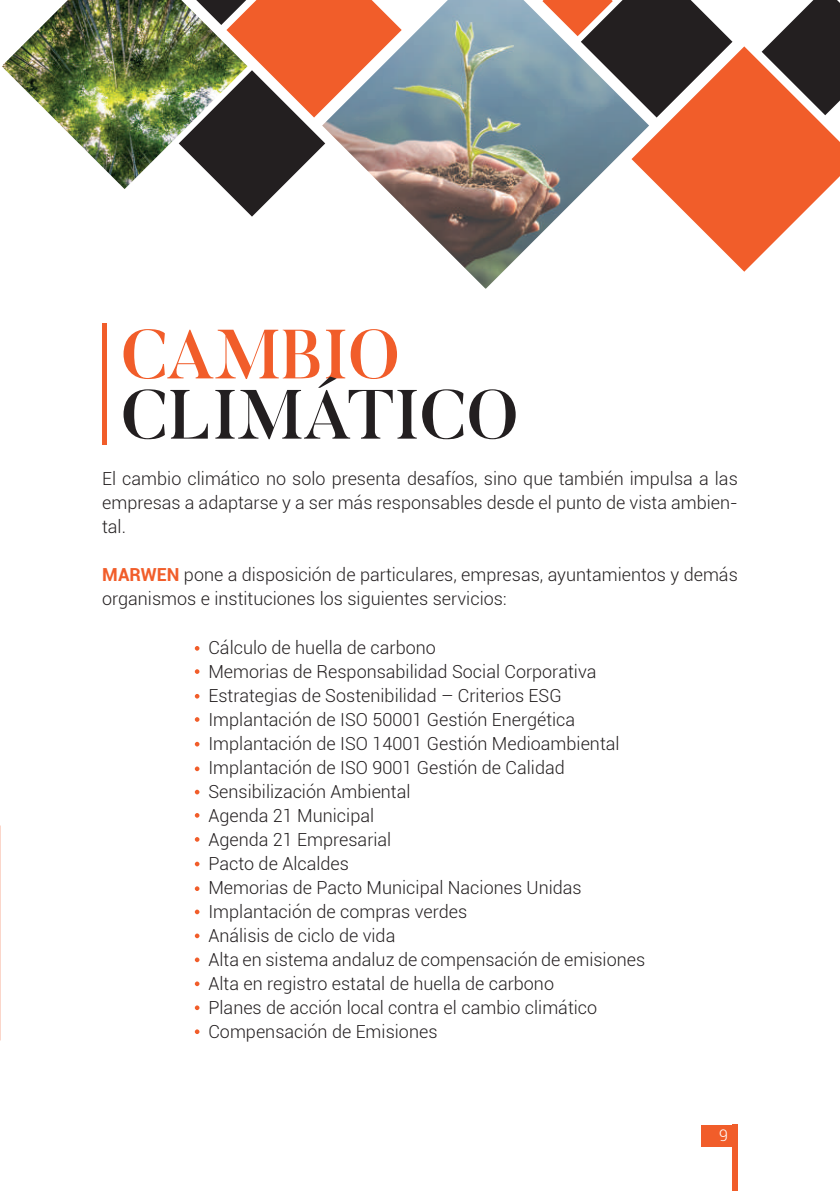
<style>
.page{position:relative;width:840px;height:1191px;background:#fff}
.page>*{position:absolute;margin:0;border:0;box-sizing:border-box;transform-origin:0 0}
.t1{font:500 69.2px "Butler";color:#231f20}
.t2{font:500 69.2px "Butler";color:#f15d2a}
.t3{font:300 18px/24px "Roboto";color:#231f20}
.t4{font:300 16px "Roboto";color:#fff}
.s1{font-weight:700;color:#f15d2a}
</style>
<div class="page">
<div style="left:732px;top:1125px;width:5px;height:66px;background:#f15d2a"></div>
<div style="left:700px;top:1125px;width:32px;height:21px;background:#f15d2a"></div>
<img style="left:0;top:0;width:1px;height:1191px">
<img style="left:2px;top:0;width:177px;height:189px">
<svg style="left:179px;top:0;width:143px;height:217px"></svg>
<svg style="left:767px;top:0;width:72px;height:46px"></svg>
<svg style="left:648px;top:0;width:84px;height:46px"></svg>
<svg style="left:648px;top:46px;width:191px;height:226px;fill:#f15d2a"></svg>
<img style="left:322px;top:0;width:326px;height:288px">
<hr style="left:102px;top:323px;width:4px;height:122px;background:#f15d2a">
<svg style="left:195px;top:646px;width:4px;height:4px"></svg>
<svg style="left:195px;top:694px;width:4px;height:4px"></svg>
<svg style="left:195px;top:742px;width:4px;height:4px"></svg>
<svg style="left:195px;top:766px;width:4px;height:5px"></svg>
<svg style="left:195px;top:789px;width:4px;height:5px"></svg>
<svg style="left:195px;top:886px;width:4px;height:5px"></svg>
<svg style="left:195px;top:669px;width:4px;height:5px"></svg>
<svg style="left:195px;top:717px;width:4px;height:5px"></svg>
<svg style="left:195px;top:813px;width:4px;height:4px"></svg>
<svg style="left:195px;top:837px;width:4px;height:4px"></svg>
<svg style="left:195px;top:861px;width:4px;height:5px"></svg>
<svg style="left:195px;top:909px;width:4px;height:5px"></svg>
<svg style="left:195px;top:933px;width:4px;height:5px"></svg>
<svg style="left:195px;top:957px;width:4px;height:5px"></svg>
<svg style="left:195px;top:981px;width:4px;height:5px"></svg>
<svg style="left:195px;top:1029px;width:4px;height:5px"></svg>
<svg style="left:195px;top:1005px;width:4px;height:5px"></svg>
<h1 class="t2" style="left:121px;top:310px;width:281px">CAMBIO</h1>
<h1 class="t1" style="left:121px;top:370px;width:399px">CLIMÁTICO</h1>
<p class="t3" style="left:102px;top:466px;width:636px;text-align:justify">El cambio climático no solo presenta desafíos, sino que también impulsa a las empresas a adaptarse y a ser más responsables desde el punto de vista ambien&shy;tal.</p>
<p class="t3" style="left:102px;top:562px;width:636px"><span class="s1">MARWEN</span> pone a disposición de particulares, empresas, ayuntamientos y demás organismos e instituciones los siguientes servicios:</p>
<p class="t3" style="left:208px;top:635px;width:438px">Cálculo de huella de carbono<br>Memorias de Responsabilidad Social Corporativa Estrategias de Sostenibilidad – Criterios ESG Implantación de ISO 50001 Gestión Energética Implantación de ISO 14001 Gestión Medioambiental Implantación de ISO 9001 Gestión de Calidad Sensibilización Ambiental<br>Agenda 21 Municipal<br>Agenda 21 Empresarial<br>Pacto de Alcaldes<br>Memorias de Pacto Municipal Naciones Unidas Implantación de compras verdes<br>Análisis de ciclo de vida<br>Alta en sistema andaluz de compensación de emisiones Alta en registro estatal de huella de carbono<br>Planes de acción local contra el cambio climático Compensación de Emisiones</p>
<p class="t4" style="left:719px;top:1123px;width:10px">9</p>
</div>
